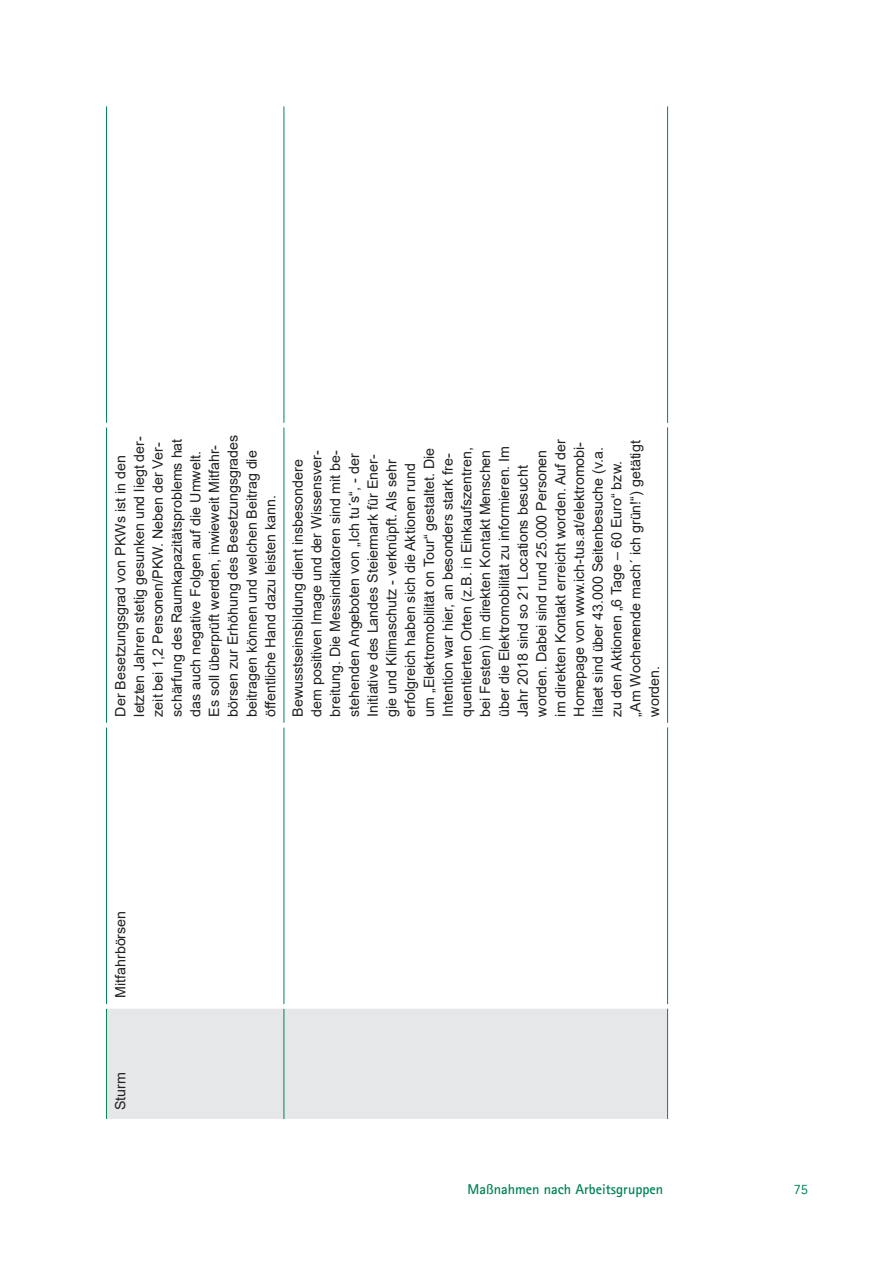
<style>
.page{position:relative;width:893px;height:1263px;background:#fff}
.page>*{position:absolute;margin:0;border:0;box-sizing:border-box;transform-origin:0 0}
.p_Text{font:14.25px/18.8px "Arial";color:#231f20}
.t1{font:700 14.25px "Agfa Rotis Sans Serif";color:#008454}
.t2{font:14.25px "Agfa Rotis Sans Serif";color:#008454}
</style>
<div class="page">
<div style="left:107px;top:1009px;width:560px;height:110px;background:#e6e7e9"></div>
<hr style="left:106px;top:1009px;width:1px;height:110px;background:#008454">
<hr style="left:106px;top:727px;width:1px;height:277px;background:#008454">
<hr style="left:106px;top:427px;width:1px;height:296px;background:#008454">
<hr style="left:106px;top:106px;width:1px;height:317px;background:#008454">
<hr style="left:284px;top:1009px;width:1px;height:110px;background:#008454">
<hr style="left:284px;top:727px;width:1px;height:277px;background:#008454">
<hr style="left:284px;top:427px;width:1px;height:296px;background:#008454">
<hr style="left:284px;top:106px;width:1px;height:317px;background:#008454">
<hr style="left:667px;top:1009px;width:1px;height:110px;background:#008454">
<hr style="left:667px;top:727px;width:1px;height:277px;background:#008454">
<hr style="left:667px;top:427px;width:1px;height:296px;background:#008454">
<hr style="left:667px;top:106px;width:1px;height:317px;background:#008454">
<p class="p_Text" style="left:111px;top:717px;width:283px;rotate:-90deg">Der Besetzungsgrad von PKWs ist in den letzten Jahren stetig gesunken und liegt der&shy;zeit bei 1,2 Personen/PKW. Neben der Ver&shy;schärfung des Raumkapazitätsproblems hat das auch negative Folgen auf die Umwelt.<br>Es soll überprüft werden, inwieweit Mitfahr&shy;börsen zur Erhöhung des Besetzungsgrades beitragen können und welchen Beitrag die öffentliche Hand dazu leisten kann.</p>
<p class="p_Text" style="left:288px;top:717px;width:279px;rotate:-90deg">Bewusstseinsbildung dient insbesondere dem positiven Image und der Wissensver&shy;breitung. Die Messindikatoren sind mit be&shy;stehenden Angeboten von „Ich tu´s“, - der Initiative des Landes Steiermark für Ener&shy;gie und Klimaschutz - verknüpft. Als sehr erfolgreich haben sich die Aktionen rund<br>um „Elektromobilität on Tour“ gestaltet. Die Intention war hier, an besonders stark fre&shy;quentierten Orten (z.B. in Einkaufszentren, bei Festen) im direkten Kontakt Menschen über die Elektromobilität zu informieren. Im Jahr 2018 sind so 21 Locations besucht worden. Dabei sind rund 25.000 Personen im direkten Kontakt erreicht worden. Auf der Homepage von www.ich-tus.at/elektromobi&shy;litaet sind über 43.000 Seitenbesuche (v.a. zu den Aktionen „6 Tage – 60 Euro“ bzw. „Am Wochenende mach´ ich grün!“) getätigt worden.</p>
<p class="p_Text" style="left:111px;top:998px;width:89px;rotate:-90deg">Mitfahrbörsen</p>
<p class="p_Text" style="left:111px;top:1110px;width:40px;rotate:-90deg">Sturm</p>
<p class="t1" style="left:468px;top:1180px;width:197px">Maßnahmen nach Arbeitsgruppen</p>
<p class="t2" style="left:794px;top:1181px;width:16px">75</p>
</div>
